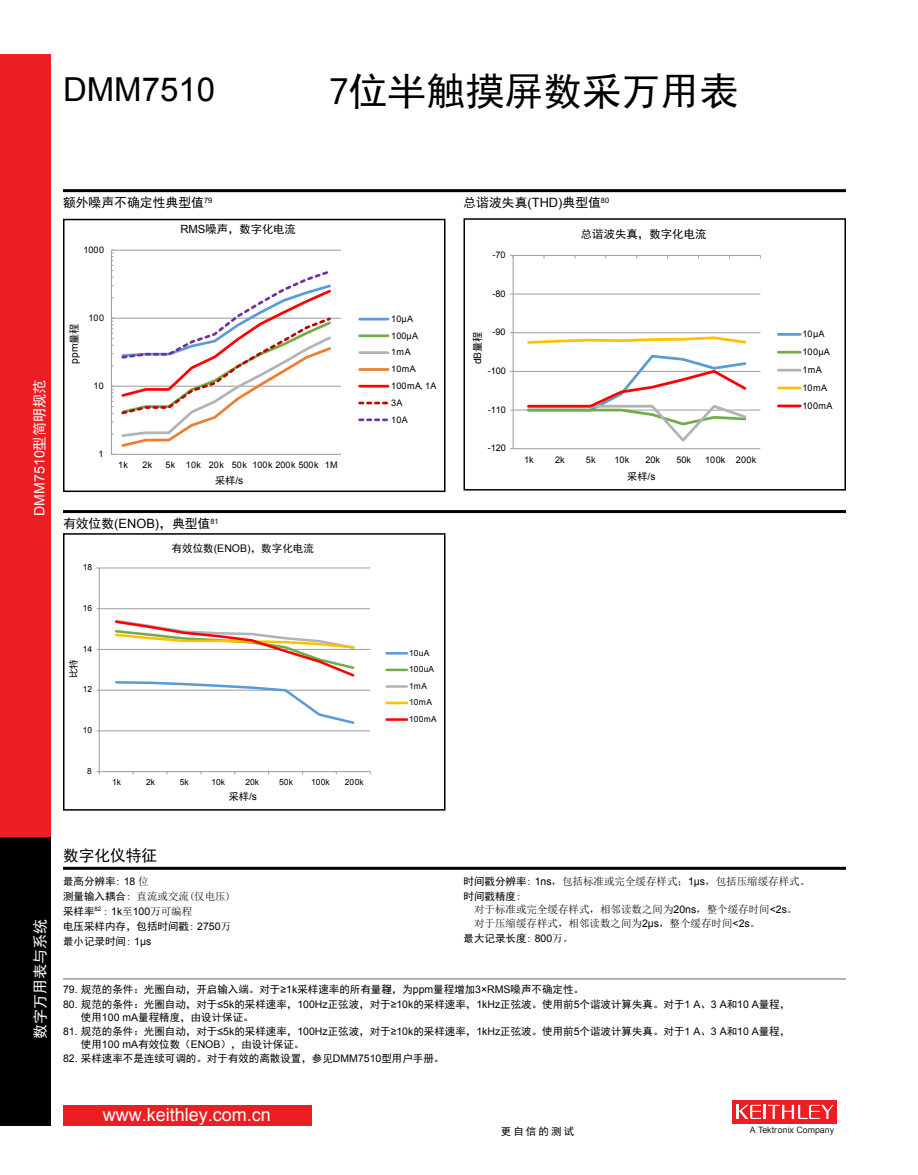
<style>
.page{position:relative;width:918px;height:1175px;background:#fff}
.page>*{position:absolute;margin:0;border:0;box-sizing:border-box;transform-origin:0 0}
.t1{font:39px "Sim Hei";color:#000}
.t2{font:33px "Arial";color:#000}
.t3{font:18px "Arial";color:#fff}
.t4{font:15.6px "Sim Hei";color:#000}
.t5{font:15px "Sim Hei";color:#fff}
.t6{font:14.1px "Arial";color:#fff}
.t7{font:12.9px "Sim Hei";color:#000}
.t8{font:11.4px "Sim Hei";color:#000}
.t9{font:11.25px "Sim Hei";color:#000}
.t10{font:10.5px/12.6px "Sim Hei";color:#000}
.t11{font:10.5px/13.5px "Sim Sun";color:#000}
.t12{font:10.5px "Arial";color:#000}
.t13{font:10.35px "Arial";color:#000}
.t14{font:10.2px "Sim Hei";color:#000}
.t15{font:10.2px "Arial";color:#000}
.t16{font:9.45px "Sim Hei";color:#000}
.t17{font:9.15px "Arial";color:#000}
.t18{font:9.15px/17.9px "Arial";letter-spacing:.02em;color:#000}
.t19{font:9px/16.8px "Arial";letter-spacing:.025em;color:#000}
.t20{font:9px "Arial";color:#000}
.t21{font:8.85px "Arial";color:#182321}
.t22{font:8.4px "Arial";color:#000}
.t23{font:8.4px/16.5px "Arial";letter-spacing:.025em;color:#000}
.s1{font-family:"Sim Hei"}
.s2{font-family:"Arial"}
.s3{font-family:"Sim Hei";font-size:10.2px}
.s4{font-family:"Sim Sun"}
</style>
<div class="page">
<div style="left:0;top:54px;width:51px;height:783px;background:#ed1d24"></div>
<div style="left:0;top:837px;width:51px;height:288px;background:#000"></div>
<div style="left:63px;top:1104px;width:249px;height:21px;background:#ed1d24"></div>
<div style="left:732px;top:1100px;width:105px;height:23px;background:#ed1d24"></div>
<hr style="left:763px;top:1104px;width:3px;height:15px;background:#fff">
<svg style="left:737px;top:1104px;width:24px;height:15px"></svg>
<svg style="left:768px;top:1104px;width:65px;height:15px"></svg>
<hr style="left:63px;top:866px;width:783px;height:3px;background:#000">
<hr style="left:63px;top:189px;width:783px;height:3px;background:#000">
<hr style="left:63px;top:510px;width:783px;height:3px;background:#000">
<hr style="left:111px;top:386px;width:230px;height:1px;background:#989a9d">
<hr style="left:111px;top:318px;width:230px;height:1px;background:#989a9d">
<hr style="left:111px;top:250px;width:230px;height:1px;background:#989a9d">
<hr style="left:111px;top:250px;width:1px;height:204px;background:#989a9d">
<hr style="left:111px;top:454px;width:230px;height:1px;background:#989a9d">
<svg style="left:119px;top:271px;width:214px;height:176px"></svg>
<hr style="left:360px;top:318px;width:28px;height:2px;background:#5b9bd5">
<hr style="left:360px;top:334px;width:28px;height:3px;background:#70ad47">
<hr style="left:360px;top:351px;width:28px;height:3px;background:#b1b3b5">
<hr style="left:360px;top:368px;width:28px;height:3px;background:#ed7d31">
<hr style="left:360px;top:385px;width:28px;height:2px;background:#f00">
<svg style="left:360px;top:401px;width:28px;height:3px"></svg>
<svg style="left:360px;top:418px;width:28px;height:3px"></svg>
<div style="left:63px;top:219px;width:383px;height:273px;border:2px solid #000"></div>
<hr style="left:513px;top:448px;width:247px;height:1px;background:#9b9d9f">
<hr style="left:513px;top:410px;width:247px;height:1px;background:#9b9d9f">
<hr style="left:513px;top:371px;width:247px;height:1px;background:#9b9d9f">
<hr style="left:513px;top:332px;width:247px;height:1px;background:#9b9d9f">
<hr style="left:513px;top:294px;width:247px;height:1px;background:#9b9d9f">
<hr style="left:513px;top:255px;width:1px;height:194px;background:#9b9d9f">
<hr style="left:513px;top:255px;width:247px;height:1px;background:#9b9d9f">
<svg style="left:527px;top:336px;width:220px;height:8px"></svg>
<svg style="left:526px;top:354px;width:223px;height:88px"></svg>
<hr style="left:778px;top:333px;width:22px;height:3px;background:#5b9bd5">
<hr style="left:778px;top:351px;width:22px;height:2px;background:#70ad47">
<hr style="left:778px;top:369px;width:22px;height:2px;background:#b1b3b5">
<hr style="left:778px;top:386px;width:22px;height:3px;background:#ffc000">
<hr style="left:778px;top:404px;width:22px;height:3px;background:#f00">
<div style="left:464px;top:218px;width:382px;height:272px;border:2px solid #000"></div>
<hr style="left:99px;top:730px;width:271px;height:1px;background:#9b9d9f">
<hr style="left:99px;top:690px;width:271px;height:1px;background:#9b9d9f">
<hr style="left:99px;top:649px;width:271px;height:1px;background:#9b9d9f">
<hr style="left:99px;top:608px;width:271px;height:1px;background:#9b9d9f">
<hr style="left:99px;top:567px;width:271px;height:1px;background:#9b9d9f">
<hr style="left:99px;top:568px;width:1px;height:203px;background:#9b9d9f">
<hr style="left:99px;top:771px;width:271px;height:1px;background:#9b9d9f">
<svg style="left:113px;top:619px;width:244px;height:105px"></svg>
<hr style="left:387px;top:652px;width:20px;height:2px;background:#5b9bd5">
<hr style="left:387px;top:668px;width:20px;height:3px;background:#70ad47">
<hr style="left:387px;top:685px;width:20px;height:2px;background:#b1b3b5">
<hr style="left:387px;top:701px;width:20px;height:3px;background:#ffc000">
<hr style="left:387px;top:718px;width:20px;height:3px;background:#f00">
<div style="left:63px;top:533px;width:383px;height:277px;border:2px solid #000"></div>
<hr style="left:63px;top:978px;width:783px;height:1px;background:#000">
<h2 class="t2" style="left:63px;top:68px;width:154px">DMM7510</h2>
<h1 class="t1" style="left:329px;top:72px;width:411px">7位半触摸屏数采万用表</h1>
<h3 class="t6" style="left:30px;top:516px;width:138px;rotate:-90deg">DMM7510<span class="s1">型简明规范</span></h3>
<p class="t7" style="left:63px;top:196px;width:151px">额外噪声不确定性典型值<sup>79</sup></p>
<p class="t7" style="left:464px;top:196px;width:147px">总谐波失真<span class="s2">(THD)</span>典型值<sup>80</sup></p>
<p class="t19" style="left:84px;top:241px;width:22px">1000</p>
<p class="t15" style="left:67px;top:363px;width:42px;rotate:-90deg">ppm<span class="s1">量程</span></p>
<p class="t19" style="left:89px;top:309px;width:17px">100</p>
<p class="t19" style="left:94px;top:377px;width:12px">10</p>
<p class="t9" style="left:180px;top:224px;width:117px"><span class="s2">RMS</span>噪声，数字化电流</p>
<p class="t19" style="left:99px;top:445px;width:7px">1</p>
<p class="t19" style="left:118px;top:456px;width:11px">1k</p>
<p class="t19" style="left:143px;top:456px;width:11px">2k</p>
<p class="t20" style="left:166px;top:459px;width:174px">5k 10k 20k 50k 100k 200k 500k 1M</p>
<p class="t14" style="left:215px;top:475px;width:30px">采样<span class="s2">/s</span></p>
<p class="t7" style="left:63px;top:517px;width:157px">有效位数<span class="s2">(ENOB)</span>，典型值<sup>81</sup></p>
<p class="t22" style="left:83px;top:562px;width:11px">18</p>
<p class="t22" style="left:83px;top:602px;width:11px">16</p>
<p class="t22" style="left:83px;top:643px;width:11px">14</p>
<p class="t16" style="left:69px;top:678px;width:20px;rotate:-90deg">比特</p>
<p class="t22" style="left:83px;top:684px;width:11px">12</p>
<p class="t22" style="left:83px;top:724px;width:11px">10</p>
<p class="t22" style="left:87px;top:765px;width:6px">8</p>
<p class="t10" style="left:172px;top:542px;width:144px">有效位数<span class="s2">(ENOB)</span>，数字化电流</p>
<p class="t22" style="left:112px;top:776px;width:10px">1k</p>
<p class="t22" style="left:146px;top:776px;width:10px">2k</p>
<p class="t22" style="left:180px;top:776px;width:10px">5k</p>
<p class="t22" style="left:212px;top:776px;width:15px">10k</p>
<p class="t22" style="left:245px;top:776px;width:15px">20k</p>
<p class="t22" style="left:279px;top:776px;width:15px">50k</p>
<p class="t22" style="left:311px;top:776px;width:20px">100k</p>
<p class="t22" style="left:345px;top:776px;width:20px">200k</p>
<p class="t14" style="left:229px;top:791px;width:30px">采样<span class="s2">/s</span></p>
<p class="t19" style="left:391px;top:310px;width:47px">10µA<br>100µA<br>1mA<br>10mA<br>100mA, 1A<br>3A<br>10A</p>
<p class="t23" style="left:409px;top:644px;width:29px">10uA<br>100uA<br>1mA<br>10mA<br>100mA</p>
<p class="t17" style="left:492px;top:249px;width:15px">-70</p>
<p class="t17" style="left:492px;top:287px;width:15px">-80</p>
<p class="t13" style="left:471px;top:364px;width:34px;rotate:-90deg">dB<span class="s3">量程</span></p>
<p class="t17" style="left:492px;top:326px;width:15px">-90</p>
<p class="t17" style="left:488px;top:365px;width:20px">-100</p>
<p class="t17" style="left:488px;top:403px;width:20px">-110</p>
<p class="t17" style="left:488px;top:442px;width:20px">-120</p>
<p class="t8" style="left:581px;top:228px;width:127px">总谐波失真，数字化电流</p>
<p class="t17" style="left:524px;top:454px;width:11px">1k</p>
<p class="t17" style="left:555px;top:454px;width:11px">2k</p>
<p class="t17" style="left:586px;top:454px;width:11px">5k</p>
<p class="t17" style="left:615px;top:454px;width:16px">10k</p>
<p class="t17" style="left:645px;top:454px;width:16px">20k</p>
<p class="t17" style="left:676px;top:454px;width:16px">50k</p>
<p class="t17" style="left:705px;top:454px;width:53px">100k 200k</p>
<p class="t14" style="left:627px;top:471px;width:30px">采样<span class="s2">/s</span></p>
<p class="t18" style="left:803px;top:325px;width:32px">10µA<br>100µA<br>1mA<br>10mA<br>100mA</p>
<h3 class="t5" style="left:33px;top:1039px;width:122px;rotate:-90deg">数字万用表与系统</h3>
<h3 class="t4" style="left:63px;top:847px;width:96px">数字化仪特征</h3>
<p class="t10" style="left:63px;top:874px;width:87px">最高分辨率: <span class="s2">18</span> <span class="s4">位</span></p>
<p class="t11" style="left:63px;top:889px;width:169px"><span class="s1">测量输入耦合:</span> 直流或交流(仅电压)</p>
<p class="t12" style="left:63px;top:904px;width:131px"><span class="s1">采样率</span><sup>82</sup> <span class="s1">:</span> 1k<span class="s4">至</span>100<span class="s4">万可编程</span></p>
<p class="t10" style="left:63px;top:918px;width:170px;line-height:15px">电压采样内存，包括时间戳: <span class="s2">2750</span><span class="s4">万</span>最小记录时间: <span class="s2">1μs</span></p>
<p class="t11" style="left:464px;top:874px;width:348px"><span class="s1">时间戳分辨率:</span> <span class="s2">1ns</span>，包括标准或完全缓存样式；<span class="s2">1μs</span>，包括压缩缓存样式。</p>
<p class="t10" style="left:464px;top:889px;width:59px">时间戳精度:</p>
<p class="t11" style="left:474px;top:902px;width:325px">对于标准或完全缓存样式，相邻读数之间为<span class="s2">20ns</span>，整个缓存时间<span class="s2">&lt;2s</span>。对于压缩缓存样式，相邻读数之间为<span class="s2">2μs</span>，整个缓存时间<span class="s2">&lt;2s</span>。</p>
<p class="t10" style="left:464px;top:931px;width:111px">最大记录长度: <span class="s2">800</span><span class="s4">万。</span></p>
<p class="t10" style="left:63px;top:983px;width:523px"><span class="s2">79.</span> 规范的条件：光圈自动，开启输入端。对于<span class="s2">≥1k</span>采样速率的所有量程，为<span class="s2">ppm</span>量程增加<span class="s2">3×RMS</span>噪声不确定性。</p>
<p class="t10" style="left:382px;top:983px;width:12px">≥</p>
<p class="t10" style="left:81px;top:998px;width:711px;text-indent:-18px"><span class="s2">80.</span> 规范的条件：光圈自动，对于<span class="s2">≤5k</span>的采样速率，<span class="s2">100Hz</span>正弦波，对于<span class="s2">≥10k</span>的采样速率，<span class="s2">1kHz</span>正弦波。使用前<span class="s2">5</span>个谐波计算失真。对于<span class="s2">1 A</span>、<span class="s2">3 A</span>和<span class="s2">10 A</span>量程，使用<span class="s2">100 mA</span>量程精度，由设计保证。</p>
<p class="t10" style="left:81px;top:1025px;width:711px;text-indent:-18px"><span class="s2">81.</span> 规范的条件：光圈自动，对于<span class="s2">≤5k</span>的采样速率，<span class="s2">100Hz</span>正弦波，对于<span class="s2">≥10k</span>的采样速率，<span class="s2">1kHz</span>正弦波。使用前<span class="s2">5</span>个谐波计算失真。对于<span class="s2">1 A</span>、<span class="s2">3 A</span>和<span class="s2">10 A</span>量程，使用<span class="s2">100 mA</span>有效位数（<span class="s2">ENOB</span>），由设计保证。</p>
<p class="t10" style="left:63px;top:1052px;width:383px"><span class="s2">82.</span> 采样速率不是连续可调的。对于有效的离散设置，参见<span class="s2">DMM7510</span>型用户手册。</p>
<h3 class="t3" style="left:103px;top:1103px;width:170px">www.keithley.com.cn</h3>
<p class="t10" style="left:501px;top:1125px;width:75px">更自信的测试</p>
<p class="t21" style="left:750px;top:1123px;width:86px">A Tektronix Company</p>
</div>
